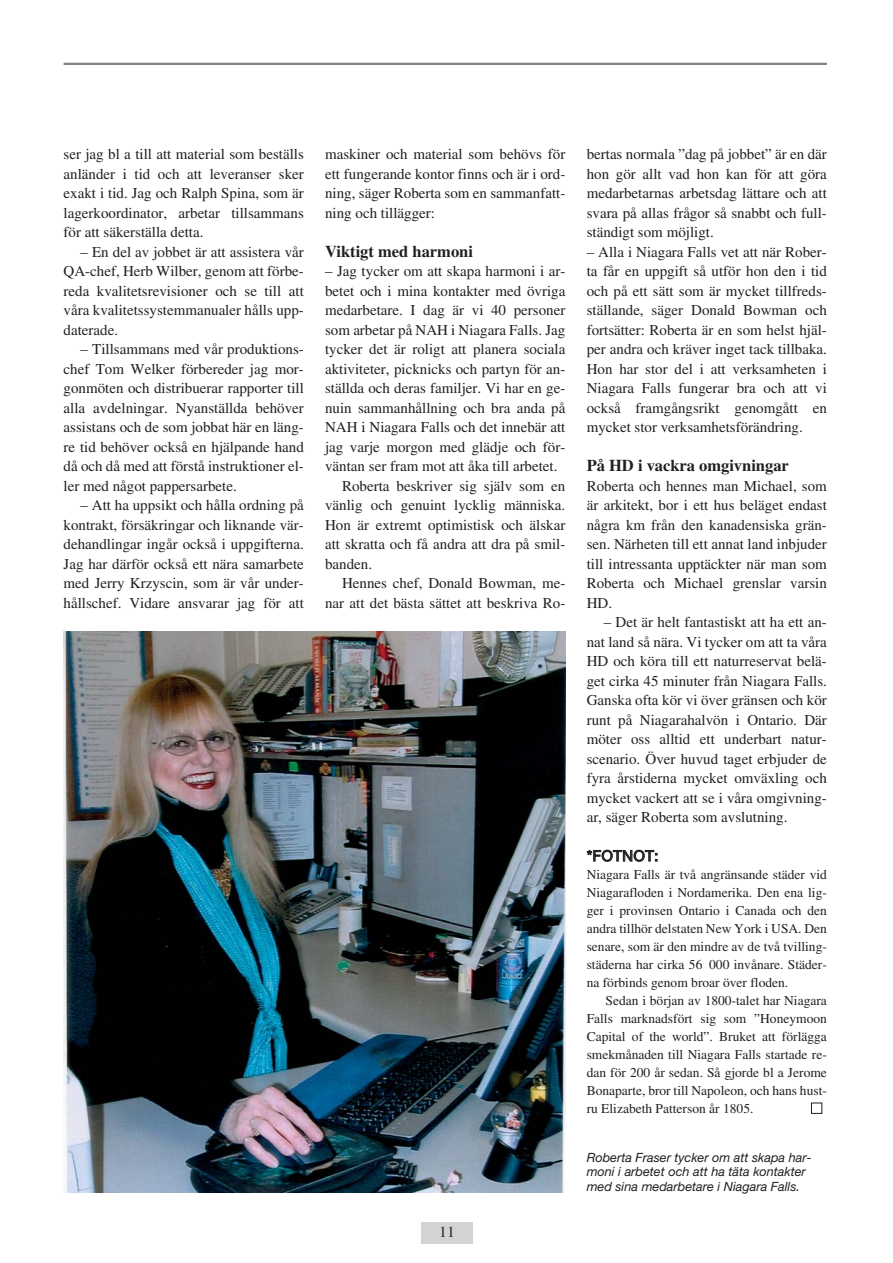
<style>
.page{position:relative;width:893px;height:1263px;background:#fff}
.page>*{position:absolute;margin:0;border:0;box-sizing:border-box;transform-origin:0 0}
.t1{font:700 16.5px "Times";color:#231f20}
.t2{font:15.45px "Times";color:#231f20}
.t3{font:15px/19.5px "Times";color:#231f20;text-align:justify}
.t4{font:15px "Helvetica Neue";letter-spacing:.025em;color:#231f20}
.t5{font:15px "Zapf Dingbats";color:#fff}
.t6{font:13.5px/18px "Times";color:#231f20;text-align:justify}
.t7{font:italic 12.75px/14.2px "Helvetica Neue";color:#231f20}
</style>
<div class="page">
<div style="left:421px;top:1223px;width:51px;height:21px;background:#d1d3d4"></div>
<hr style="left:64px;top:63px;width:763px;height:2px;background:#808285">
<img style="left:64px;top:632px;width:501px;height:561px">
<p class="t3" style="left:64px;top:146px;width:242px">ser jag bl a till att material som beställs anländer i tid och att leveranser sker exakt i tid. Jag och Ralph Spina, som är lagerkoordinator, arbetar tillsammans för att säkerställa detta.</p>
<p class="t3" style="left:64px;top:244px;width:242px;text-indent:17px">– En del av jobbet är att assistera vår QA-chef, Herb Wilber, genom att förbe&shy;reda kvalitetsrevisioner och se till att våra kvalitetssystemmanualer hålls upp&shy;daterade.</p>
<p class="t3" style="left:64px;top:341px;width:242px;text-indent:17px">– Tillsammans med vår produktions&shy;chef Tom Welker förbereder jag mor&shy;gonmöten och distribuerar rapporter till alla avdelningar. Nyanställda behöver assistans och de som jobbat här en läng&shy;re tid behöver också en hjälpande hand då och då med att förstå instruktioner el&shy;ler med något pappersarbete.</p>
<p class="t3" style="left:64px;top:497px;width:242px;text-indent:17px">– Att ha uppsikt och hålla ordning på kontrakt, försäkringar och liknande vär&shy;dehandlingar ingår också i uppgifterna.<br>Jag har därför också ett nära samarbete med Jerry Krzyscin, som är vår under&shy;hållschef. Vidare ansvarar jag för att</p>
<p class="t3" style="left:325px;top:146px;width:242px">maskiner och material som behövs för ett fungerande kontor finns och är i ord&shy;ning, säger Roberta som en sammanfatt&shy;ning och tillägger:</p>
<p class="t1" style="left:325px;top:245px;width:149px">Viktigt med harmoni</p>
<p class="t3" style="left:325px;top:263px;width:242px">– Jag tycker om att skapa harmoni i ar-</p>
<p class="t3" style="left:325px;top:283px;width:242px">betet och i mina kontakter med övriga</p>
<p class="t3" style="left:325px;top:302px;width:242px">medarbetare. I dag är vi 40 personer</p>
<p class="t3" style="left:325px;top:322px;width:242px">som arbetar på NAH i Niagara Falls. Jag</p>
<p class="t3" style="left:325px;top:341px;width:242px">tycker det är roligt att planera sociala</p>
<p class="t3" style="left:325px;top:361px;width:242px">aktiviteter, picknicks och partyn för an-</p>
<p class="t3" style="left:325px;top:380px;width:242px">ställda och deras familjer. Vi har en ge-</p>
<p class="t3" style="left:325px;top:400px;width:242px">nuin sammanhållning och bra anda på</p>
<p class="t3" style="left:325px;top:419px;width:242px">NAH i Niagara Falls och det innebär att</p>
<p class="t3" style="left:325px;top:439px;width:242px">jag varje morgon med glädje och för-</p>
<p class="t3" style="left:325px;top:458px;width:234px">väntan ser fram mot att åka till arbetet.</p>
<p class="t3" style="left:342px;top:478px;width:225px">Roberta beskriver sig själv som en</p>
<p class="t3" style="left:325px;top:497px;width:242px">vänlig och genuint lycklig människa.</p>
<p class="t3" style="left:325px;top:517px;width:242px">Hon är extremt optimistisk och älskar</p>
<p class="t3" style="left:325px;top:536px;width:242px">att skratta och få andra att dra på smil-</p>
<p class="t3" style="left:325px;top:556px;width:49px">banden.</p>
<p class="t3" style="left:342px;top:575px;width:225px">Hennes chef, Donald Bowman, me-</p>
<p class="t3" style="left:325px;top:595px;width:242px">nar att det bästa sättet att beskriva Ro-</p>
<p class="t2" style="left:439px;top:1226px;width:17px">11</p>
<p class="t3" style="left:587px;top:146px;width:242px">bertas normala ”dag på jobbet” är en där hon gör allt vad hon kan för att göra medarbetarnas arbetsdag lättare och att svara på allas frågor så snabbt och full&shy;ständigt som möjligt.</p>
<p class="t3" style="left:587px;top:244px;width:242px">– Alla i Niagara Falls vet att när Rober&shy;ta får en uppgift så utför hon den i tid och på ett sätt som är mycket tillfreds&shy;ställande, säger Donald Bowman och fortsätter: Roberta är en som helst hjäl&shy;per andra och kräver inget tack tillbaka.<br>Hon har stor del i att verksamheten i Niagara Falls fungerar bra och att vi också framgångsrikt genomgått en mycket stor verksamhetsförändring.</p>
<p class="t1" style="left:587px;top:460px;width:204px">På HD i vackra omgivningar</p>
<p class="t3" style="left:587px;top:478px;width:242px">Roberta och hennes man Michael, som är arkitekt, bor i ett hus beläget endast några km från den kanadensiska grän&shy;sen. Närheten till ett annat land inbjuder till intressanta upptäckter när man som Roberta och Michael grenslar varsin HD.</p>
<p class="t3" style="left:587px;top:614px;width:242px;text-indent:17px">– Det är helt fantastiskt att ha ett an&shy;nat land så nära. Vi tycker om att ta våra HD och köra till ett naturreservat belä&shy;get cirka 45 minuter från Niagara Falls.<br>Ganska ofta kör vi över gränsen och kör runt på Niagarahalvön i Ontario. Där möter oss alltid ett underbart natur&shy;scenario. Över huvud taget erbjuder de fyra årstiderna mycket omväxling och mycket vackert att se i våra omgivning&shy;ar, säger Roberta som avslutning.</p>
<p class="t4" style="left:587px;top:850px;width:73px">*FOTNOT:</p>
<p class="t6" style="left:587px;top:867px;width:242px">Niagara Falls är två angränsande städer vid Niagarafloden i Nordamerika. Den ena lig&shy;ger i provinsen Ontario i Canada och den andra tillhör delstaten New York i USA. Den senare, som är den mindre av de två tvilling&shy;städerna har cirka 56 000 invånare. Städer&shy;na förbinds genom broar över floden.</p>
<p class="t6" style="left:587px;top:993px;width:242px;text-indent:19px">Sedan i början av 1800-talet har Niagara Falls marknadsfört sig som ”Honeymoon Capital of the world”. Bruket att förlägga smekmånaden till Niagara Falls startade re&shy;dan för 200 år sedan. Så gjorde bl a Jerome Bonaparte, bror till Napoleon, och hans hust&shy;ru Elizabeth Patterson år 1805.</p>
<p class="t5" style="left:811px;top:1101px;width:13px">■</p>
<p class="t7" style="left:587px;top:1152px;width:226px">Roberta Fraser tycker om att skapa har&shy;moni i arbetet och att ha täta kontakter med sina medarbetare i Niagara Falls.</p>
</div>
